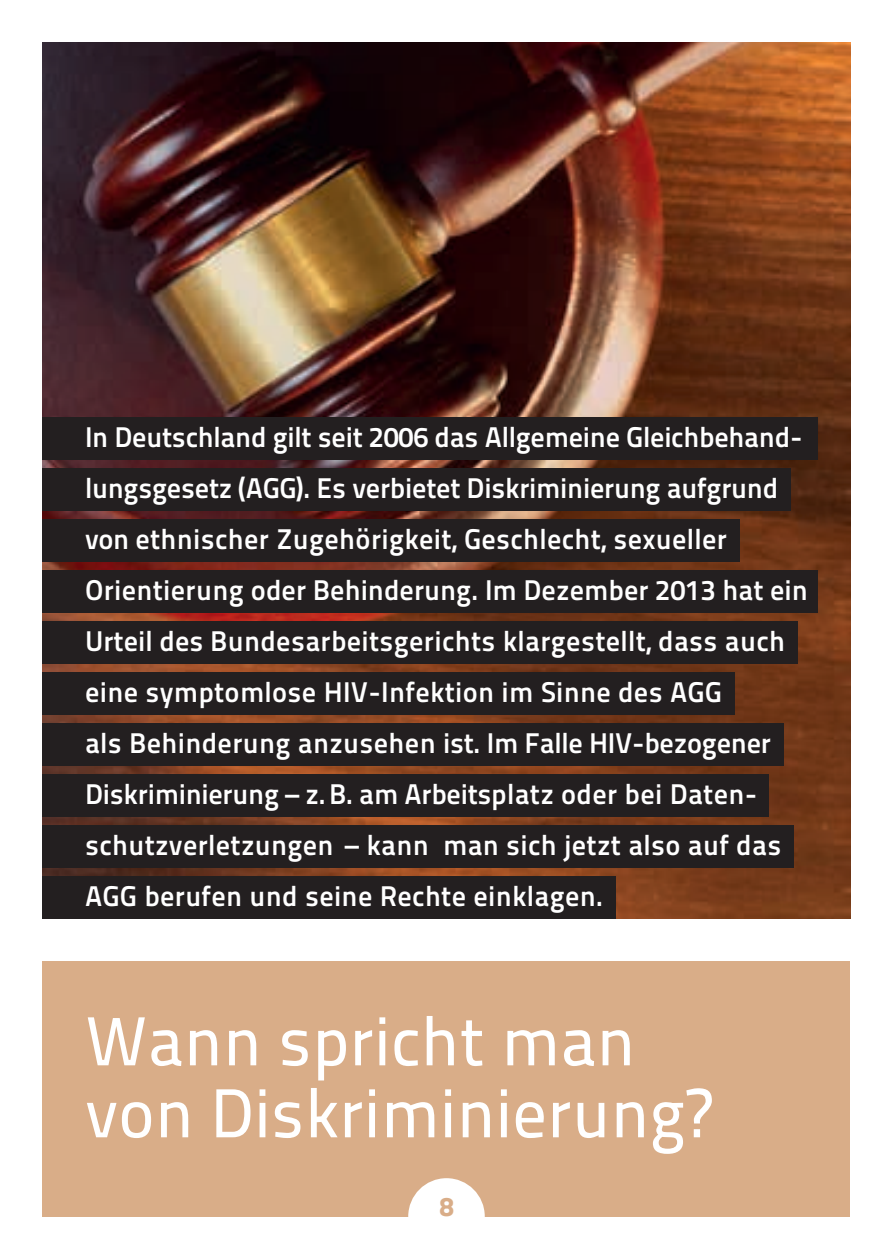
<style>
.page{position:relative;width:893px;height:1259px;background:#fff}
.page>*{position:absolute;margin:0;border:0;box-sizing:border-box;transform-origin:0 0}
.t1{font:69px/72px "Titillium Maps 26 L 500 wt";color:#fff}
.t2{font:28.5px/51px "Titillium Maps 26 L 750 wt";letter-spacing:.01em;color:#fff}
.t3{font:27px "Titillium Maps 26 L 999 wt";color:#d9ad88}
</style>
<div class="page">
<div style="left:43px;top:961px;width:807px;height:255px;background:#d9ad88"></div>
<div style="left:408px;top:1178px;width:77px;height:76px;background:#fff;border-radius:50%"></div>
<img style="left:43px;top:43px;width:807px;height:875px">
<div style="left:43px;top:825px;width:751px;height:42px;background:#231f20"></div>
<div style="left:43px;top:876px;width:573px;height:42px;background:#231f20"></div>
<div style="left:43px;top:774px;width:726px;height:42px;background:#231f20"></div>
<div style="left:43px;top:723px;width:741px;height:42px;background:#231f20"></div>
<div style="left:43px;top:672px;width:692px;height:42px;background:#231f20"></div>
<div style="left:43px;top:621px;width:755px;height:42px;background:#231f20"></div>
<div style="left:43px;top:570px;width:775px;height:42px;background:#231f20"></div>
<div style="left:43px;top:519px;width:697px;height:42px;background:#231f20"></div>
<div style="left:43px;top:468px;width:748px;height:42px;background:#231f20"></div>
<div style="left:43px;top:417px;width:775px;height:42px;background:#231f20"></div>
<p class="t2" style="left:85px;top:409px;width:724px">In Deutschland gilt seit 2006 das Allgemeine Gleichbehand&shy;lungsgesetz (AGG). Es verbietet Diskriminierung aufgrund von ethnischer Zugehörigkeit, Geschlecht, sexueller Orientierung oder Behinderung. Im Dezember 2013 hat ein Urteil des Bundesarbeitsgerichts klargestellt, dass auch eine symptomlose HIV-Infektion im Sinne des AGG<br>als Behinderung anzusehen ist. Im Falle HIV-bezogener Diskriminierung – z.B. am Arbeitsplatz oder bei Daten&shy;schutzverletzungen – kann man sich jetzt also auf das AGG berufen und seine Rechte einklagen.</p>
<h1 class="t1" style="left:85px;top:1001px;width:629px">Wann spricht man von Diskriminierung?</h1>
<p class="t3" style="left:439px;top:1185px;width:16px">8</p>
</div>
